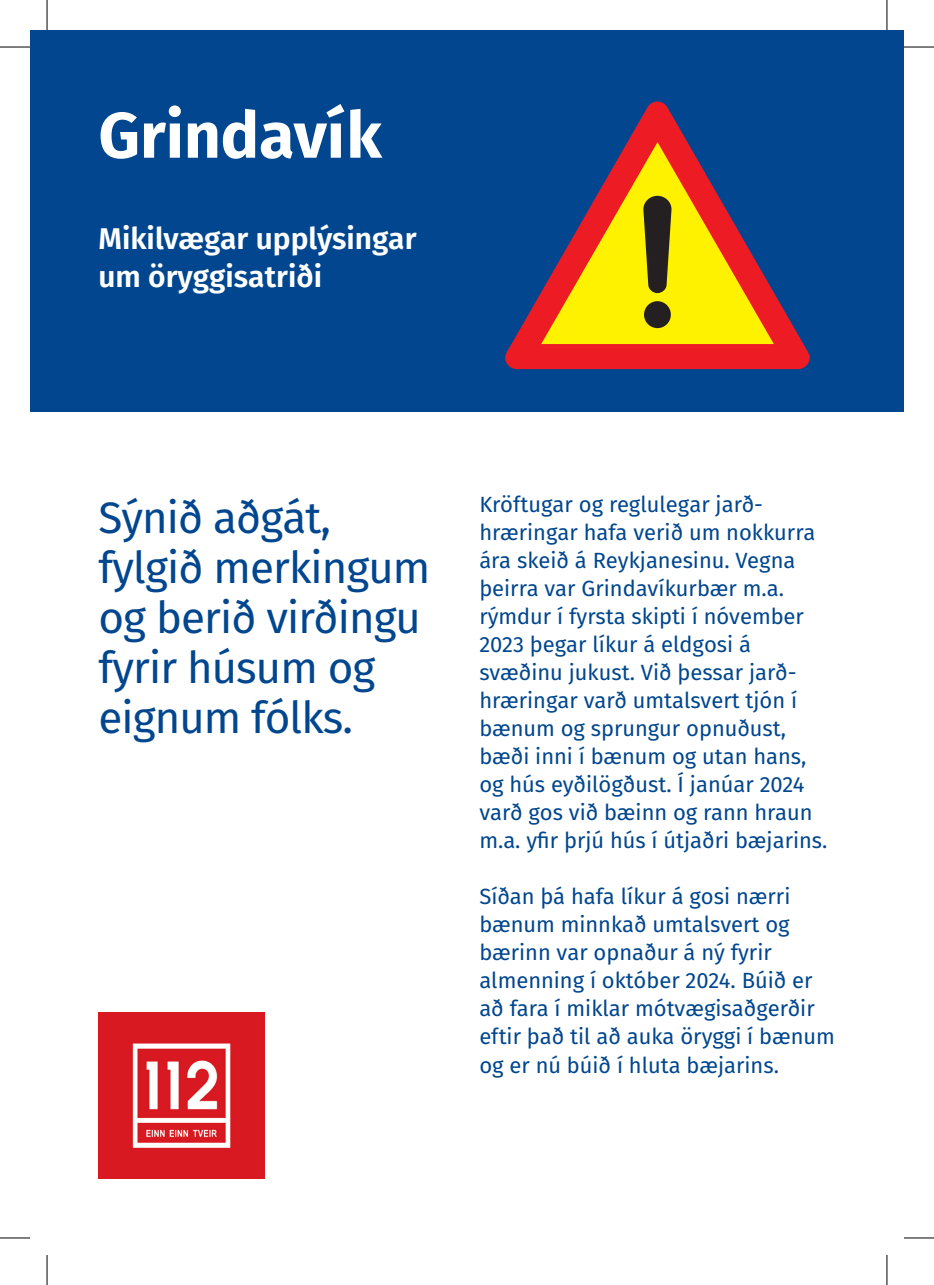
<style>
.page{position:relative;width:934px;height:1285px;background:#fff}
.page>*{position:absolute;margin:0;border:0;box-sizing:border-box;transform-origin:0 0}
.t1{font:700 64.4px "Fira GO";color:#fff}
.t2{font:44px/50px "Fira GO";letter-spacing:-.02em;color:#01468e}
.t3{font:600 30px/38px "Fira GO";color:#fff}
.t4{font:22px/28px "Fira GO";color:#01468e}
</style>
<div class="page">
<div style="left:30px;top:30px;width:873px;height:381px;background:#01468e"></div>
<svg style="left:505px;top:102px;width:304px;height:267px"></svg>
<svg style="left:541px;top:142px;width:232px;height:202px"></svg>
<img style="left:98px;top:1012px;width:166px;height:166px">
<hr style="left:0;top:47px;width:30px;height:1px;background:#000">
<hr style="left:903px;top:47px;width:30px;height:1px;background:#000">
<hr style="left:0;top:1237px;width:30px;height:1px;background:#000">
<hr style="left:903px;top:1237px;width:30px;height:1px;background:#000">
<hr style="left:47px;top:0;width:1px;height:30px;background:#000">
<hr style="left:47px;top:1255px;width:1px;height:30px;background:#000">
<hr style="left:886px;top:0;width:1px;height:30px;background:#000">
<hr style="left:886px;top:1255px;width:1px;height:30px;background:#000">
<h1 class="t1" style="left:98px;top:98px;width:285px">Grindavík</h1>
<h3 class="t3" style="left:98px;top:219px;width:319px">Mikilvægar upplýsingar um öryggisatriði</h3>
<h2 class="t2" style="left:98px;top:492px;width:333px">Sýnið aðgát, fylgið merkingum og berið virðingu fyrir húsum og eignum fólks.</h2>
<p class="t4" style="left:479px;top:490px;width:349px">Kröftugar og reglulegar jarð&shy;hræringar hafa verið um nokkurra ára skeið á Reykjanesinu. Vegna þeirra var Grindavíkurbær m.a. rýmdur í fyrsta skipti í nóvember<br>2023 þegar líkur á eldgosi á svæðinu jukust. Við þessar jarð&shy;hræringar varð umtalsvert tjón í bænum og sprungur opnuðust, bæði inni í bænum og utan hans, og hús eyðilögðust. Í janúar 2024 varð gos við bæinn og rann hraun m.a. yfir þrjú hús í útjaðri bæjarins.</p>
<p class="t4" style="left:479px;top:883px;width:357px">Síðan þá hafa líkur á gosi nærri bænum minnkað umtalsvert og bærinn var opnaður á ný fyrir almenning í október 2024. Búið er að fara í miklar mótvægisaðgerðir eftir það til að auka öryggi í bænum og er nú búið í hluta bæjarins.</p>
</div>
